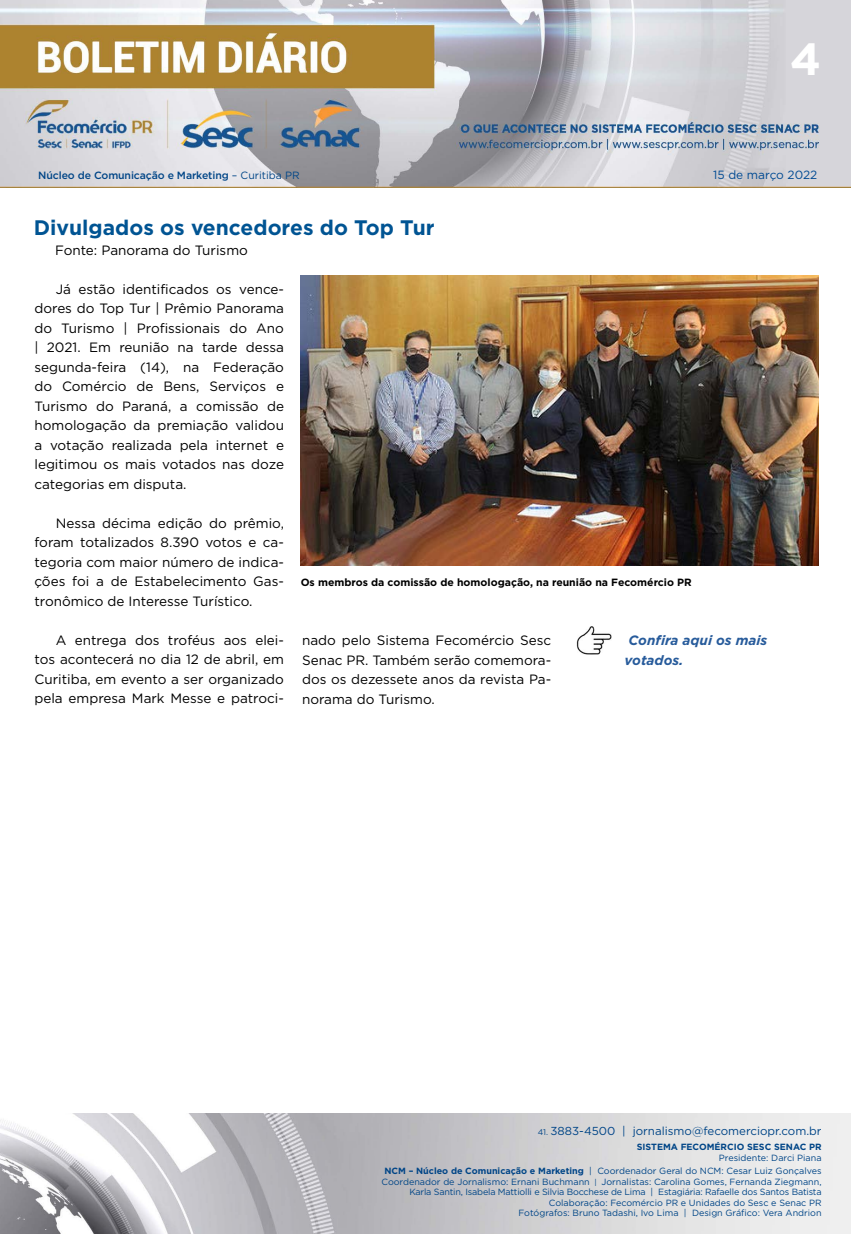
<style>
.page{position:relative;width:851px;height:1234px;background:#fff}
.page>*{position:absolute;margin:0;border:0;box-sizing:border-box;transform-origin:0 0}
.t1{font:700 45px "Gotham";color:#fff}
.t2{font:700 21px "Gotham";color:#005493}
.t3{font:13.5px/19.5px "Gotham";color:#000;text-align:justify}
.t4{font:italic 700 13.5px/19.5px "Gotham";color:#275b9b}
.t5{font:11.85px "Gotham";color:#004a93}
.t6{font:11.55px "Gotham";color:#004587}
.t7{font:700 10.5px "Gotham";color:#000}
.t8{font:500 10.5px "Gotham";letter-spacing:-.01em;color:#004587}
.t9{font:9px/10.5px "Gotham";color:#004587;text-align:right}
.t10{font:700 9px "Gotham";color:#004587}
.s1{font-weight:400}
.s2{font-size:8.25px}
.s3{font-weight:700}
.s4{font-size:7.65px}
</style>
<div class="page">
<img style="left:0;top:0;width:850px;height:188px">
<img style="left:0;top:1113px;width:850px;height:120px">
<img style="left:300px;top:275px;width:518px;height:291px">
<img style="left:576px;top:626px;width:35px;height:28px">
<h1 class="t1" style="left:790px;top:29px;width:33px">4</h1>
<p class="t8" style="left:38px;top:168px;width:263px">Núcleo de Comunicação e Marketing <span class="s1">– Curitiba PR</span></p>
<p class="t5" style="left:713px;top:167px;width:106px">15 de março 2022</p>
<h2 class="t2" style="left:34px;top:214px;width:402px">Divulgados os vencedores do Top Tur</h2>
<p class="t3" style="left:55px;top:240px;width:194px">Fonte: Panorama do Turismo</p>
<p class="t3" style="left:34px;top:279px;width:251px;text-indent:21px">Já estão identificados os vence&shy;dores do Top Tur | Prêmio Panorama do Turismo | Profissionais do Ano | 2021. Em reunião na tarde dessa segunda-feira (14), na Federação do Comércio de Bens, Serviços e Turismo do Paraná, a comissão de homologação da premiação validou a votação realizada pela internet e legitimou os mais votados nas doze categorias em disputa.</p>
<p class="t3" style="left:34px;top:513px;width:251px;text-indent:21px">Nessa décima edição do prêmio, foram totalizados 8.390 votos e ca&shy;tegoria com maior número de indica&shy;ções foi a de Estabelecimento Gas&shy;tronômico de Interesse Turístico.</p>
<p class="t3" style="left:34px;top:630px;width:251px;text-indent:21px">A entrega dos troféus aos elei&shy;tos acontecerá no dia 12 de abril, em Curitiba, em evento a ser organizado pela empresa Mark Messe e patroci-</p>
<p class="t7" style="left:300px;top:575px;width:392px">Os membros da comissão de homologação, na reunião na Fecomércio PR</p>
<p class="t3" style="left:302px;top:630px;width:250px">nado pelo Sistema Fecomércio Sesc Senac PR. Também serão comemora&shy;dos os dezessete anos da revista Pa&shy;norama do Turismo.</p>
<p class="t4" style="left:624px;top:630px;width:144px;text-indent:4px">Confira aqui os mais votados.</p>
<p class="t6" style="left:537px;top:1123px;width:285px"><span class="s2">41.</span> 3883-4500 | jornalismo@fecomerciopr.com.br</p>
<p class="t10" style="left:636px;top:1140px;width:186px">SISTEMA FECOMÉRCIO SESC SENAC PR</p>
<p class="t9" style="left:384px;top:1150px;width:438px;line-height:13.5px">Presidente: Darci Piana<br><span class="s3">NCM – Núcleo de Comunicação e Marketing</span> | Coordenador Geral do NCM: Cesar Luiz Gonçalves</p>
<p class="t9" style="left:381px;top:1175px;width:441px">Coordenador de Jornalismo: Ernani Buchmann <span class="s4">|</span> Jornalistas: Carolina Gomes, Fernanda Ziegmann, Karla Santin, Isabela Mattiolli e Silvia Bocchese de Lima | Estagiária: Rafaelle dos Santos Batista Colaboração: Fecomércio PR e Unidades do Sesc e Senac PR<br>Fotógrafos: Bruno Tadashi, Ivo Lima | Design Gráfico: Vera Andrion</p>
</div>
